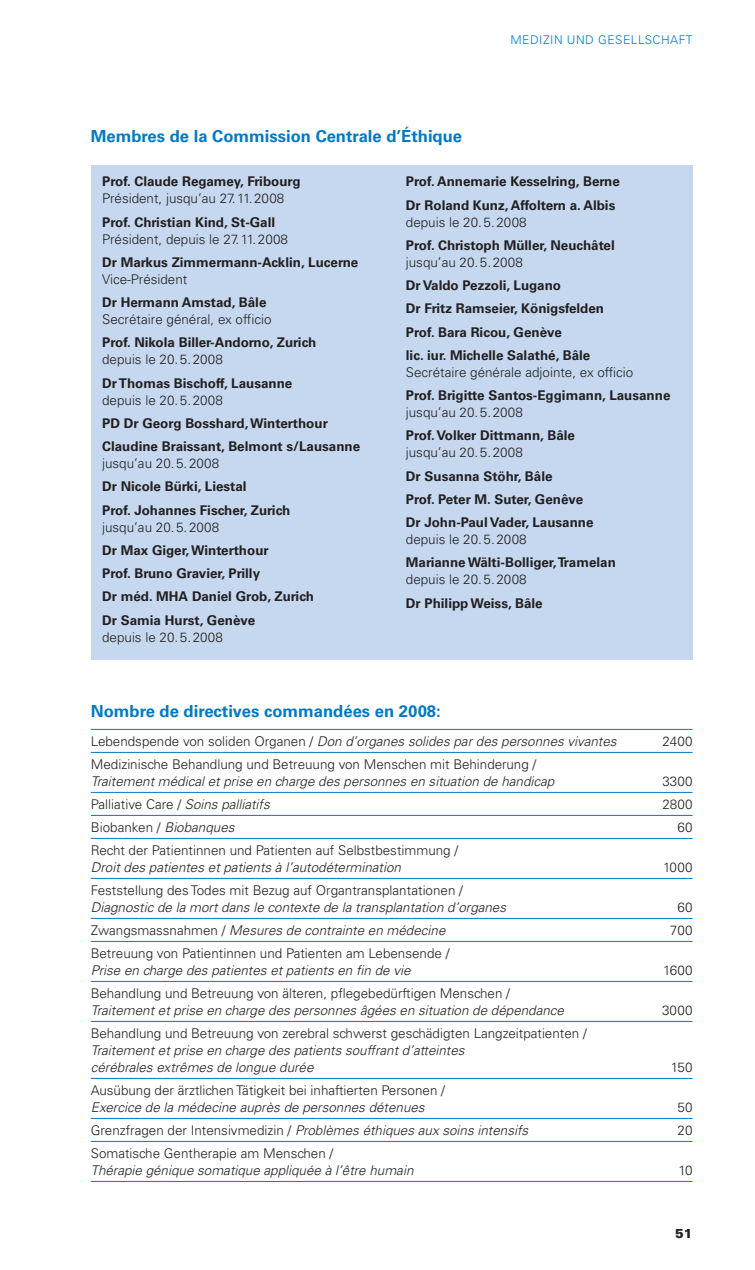
<style>
.page{position:relative;width:755px;height:1270px;background:#fff}
.page>*{position:absolute;margin:0;border:0;box-sizing:border-box;transform-origin:0 0}
.t1{font:700 16.6px "Univers";color:#0079c2}
.t2{font:300 13.4px "Univers";color:#231f20}
.t3{font:700 13.4px/23.2px "Univers";color:#231f20}
.t4{font:italic 300 13.4px/17px "Univers";color:#231f20}
.t5{font:900 13px "Univers";color:#231f20}
.t6{font:300 12px "Univers";letter-spacing:.04em;color:#0079c2}
.s1{font-style:normal}
.s2{font-style:italic}
</style>
<div class="page">
<div style="left:91px;top:165px;width:601px;height:494px;background:#c6d8ef"></div>
<hr style="left:91px;top:729px;width:601px;height:1px;background:#0079c2">
<hr style="left:91px;top:752px;width:601px;height:1px;background:#0079c2">
<hr style="left:91px;top:792px;width:601px;height:1px;background:#0079c2">
<hr style="left:91px;top:815px;width:601px;height:1px;background:#0079c2">
<hr style="left:91px;top:838px;width:601px;height:1px;background:#0079c2">
<hr style="left:91px;top:878px;width:601px;height:1px;background:#0079c2">
<hr style="left:91px;top:918px;width:601px;height:1px;background:#0079c2">
<hr style="left:91px;top:941px;width:601px;height:1px;background:#0079c2">
<hr style="left:91px;top:981px;width:601px;height:1px;background:#0079c2">
<hr style="left:91px;top:1021px;width:601px;height:1px;background:#0079c2">
<hr style="left:91px;top:1078px;width:601px;height:1px;background:#0079c2">
<hr style="left:91px;top:1118px;width:601px;height:1px;background:#0079c2">
<hr style="left:91px;top:1141px;width:601px;height:1px;background:#0079c2">
<hr style="left:91px;top:1181px;width:601px;height:1px;background:#0079c2">
<p class="t1" style="left:91px;top:126px;width:372px">Membres de la Commission Centrale d’Éthique</p>
<p class="t6" style="left:510px;top:32px;width:183px">MEDIZIN UND GESELLSCHAFT</p>
<p class="t3" style="left:102px;top:170px;width:200px">Prof. Claude Regamey, Fribourg</p>
<p class="t2" style="left:102px;top:191px;width:183px">Président, jusqu’au 27.11.2008</p>
<p class="t3" style="left:102px;top:210px;width:174px">Prof. Christian Kind, St-Gall</p>
<p class="t2" style="left:102px;top:231px;width:187px">Président, depuis le 27.11.2008</p>
<p class="t3" style="left:102px;top:251px;width:257px">Dr Markus Zimmermann-Acklin, Lucerne</p>
<p class="t2" style="left:102px;top:271px;width:87px">Vice-Président</p>
<p class="t3" style="left:102px;top:291px;width:166px">Dr Hermann Amstad, Bâle</p>
<p class="t2" style="left:102px;top:311px;width:171px">Secrétaire général, ex officio</p>
<p class="t3" style="left:102px;top:331px;width:215px">Prof. Nikola Biller-Andorno, Zurich</p>
<p class="t2" style="left:102px;top:352px;width:122px">depuis le 20.5.2008</p>
<p class="t3" style="left:102px;top:371px;width:192px">Dr Thomas Bischoff, Lausanne</p>
<p class="t2" style="left:102px;top:392px;width:122px">depuis le 20.5.2008</p>
<p class="t3" style="left:102px;top:412px;width:259px">PD Dr Georg Bosshard, Winterthour<br>Claudine Braissant, Belmont s/Lausanne</p>
<p class="t2" style="left:102px;top:455px;width:118px">jusqu’au 20.5.2008</p>
<p class="t3" style="left:102px;top:475px;width:189px">Dr Nicole Bürki, Liestal<br>Prof. Johannes Fischer, Zurich</p>
<p class="t2" style="left:102px;top:519px;width:118px">jusqu’au 20.5.2008</p>
<p class="t3" style="left:102px;top:539px;width:213px">Dr Max Giger, Winterthour<br>Prof. Bruno Gravier, Prilly<br>Dr méd. MHA Daniel Grob, Zurich<br>Dr Samia Hurst, Genève</p>
<p class="t2" style="left:102px;top:629px;width:122px">depuis le 20.5.2008</p>
<p class="t3" style="left:405px;top:170px;width:215px">Prof. Annemarie Kesselring, Berne<br>Dr Roland Kunz, Affoltern a. Albis</p>
<p class="t2" style="left:405px;top:214px;width:122px">depuis le 20.5.2008</p>
<p class="t3" style="left:405px;top:234px;width:210px">Prof. Christoph Müller, Neuchâtel</p>
<p class="t2" style="left:405px;top:254px;width:118px">jusqu’au 20.5.2008</p>
<p class="t3" style="left:405px;top:274px;width:200px">Dr Valdo Pezzoli, Lugano<br>Dr Fritz Ramseier, Königsfelden<br>Prof. Bara Ricou, Genève<br>lic. iur. Michelle Salathé, Bâle</p>
<p class="t2" style="left:405px;top:364px;width:229px">Secrétaire générale adjointe, ex officio</p>
<p class="t3" style="left:405px;top:384px;width:266px">Prof. Brigitte Santos-Eggimann, Lausanne</p>
<p class="t2" style="left:405px;top:404px;width:118px">jusqu’au 20.5.2008</p>
<p class="t3" style="left:405px;top:424px;width:170px">Prof. Volker Dittmann, Bâle</p>
<p class="t2" style="left:405px;top:445px;width:118px">jusqu’au 20.5.2008</p>
<p class="t3" style="left:405px;top:464px;width:189px">Dr Susanna Stöhr, Bâle<br>Prof. Peter M. Suter, Genêve<br>Dr John-Paul Vader, Lausanne</p>
<p class="t2" style="left:405px;top:531px;width:122px">depuis le 20.5.2008</p>
<p class="t3" style="left:405px;top:551px;width:211px">Marianne Wälti-Bolliger, Tramelan</p>
<p class="t2" style="left:405px;top:571px;width:122px">depuis le 20.5.2008</p>
<p class="t3" style="left:405px;top:591px;width:138px">Dr Philipp Weiss, Bâle</p>
<p class="t1" style="left:91px;top:701px;width:351px">Nombre de directives commandées en 2008:</p>
<p class="t4" style="left:91px;top:733px;width:527px"><span class="s1">Lebendspende von soliden Organen /</span> Don d’organes solides par des personnes vivantes</p>
<p class="t2" style="left:662px;top:733px;width:32px">2400</p>
<p class="t2" style="left:91px;top:756px;width:446px">Medizinische Behandlung und Betreuung von Menschen mit Behinderung /</p>
<p class="t4" style="left:91px;top:773px;width:464px">Traitement médical et prise en charge des personnes en situation de handicap</p>
<p class="t2" style="left:662px;top:773px;width:32px">3300</p>
<p class="t2" style="left:91px;top:796px;width:180px">Palliative Care / <span class="s2">Soins palliatifs</span></p>
<p class="t2" style="left:662px;top:796px;width:32px">2800</p>
<p class="t2" style="left:91px;top:819px;width:145px">Biobanken / <span class="s2">Biobanques</span></p>
<p class="t2" style="left:677px;top:819px;width:16px">60</p>
<p class="t2" style="left:91px;top:842px;width:368px">Recht der Patientinnen und Patienten auf Selbstbestimmung /</p>
<p class="t4" style="left:91px;top:859px;width:311px">Droit des patientes et patients à l’autodétermination</p>
<p class="t2" style="left:662px;top:859px;width:31px">1000</p>
<p class="t2" style="left:91px;top:882px;width:373px">Feststellung des Todes mit Bezug auf Organtransplantationen /</p>
<p class="t4" style="left:91px;top:899px;width:416px">Diagnostic de la mort dans le contexte de la transplantation d’organes</p>
<p class="t2" style="left:677px;top:899px;width:16px">60</p>
<p class="t4" style="left:91px;top:922px;width:356px"><span class="s1">Zwangsmassnahmen /</span> Mesures de contrainte en médecine</p>
<p class="t2" style="left:669px;top:922px;width:24px">700</p>
<p class="t2" style="left:91px;top:945px;width:360px">Betreuung von Patientinnen und Patienten am Lebensende /</p>
<p class="t4" style="left:91px;top:962px;width:321px">Prise en charge des patientes et patients en fin de vie</p>
<p class="t2" style="left:662px;top:962px;width:31px">1600</p>
<p class="t2" style="left:91px;top:985px;width:420px">Behandlung und Betreuung von älteren, pflegebedürftigen Menschen /</p>
<p class="t4" style="left:91px;top:1002px;width:474px">Traitement et prise en charge des personnes âgées en situation de dépendance</p>
<p class="t2" style="left:661px;top:1002px;width:32px">3000</p>
<p class="t2" style="left:91px;top:1025px;width:497px">Behandlung und Betreuung von zerebral schwerst geschädigten Langzeitpatienten /</p>
<p class="t4" style="left:91px;top:1042px;width:375px">Traitement et prise en charge des patients souffrant d’atteintes cérébrales extrêmes de longue durée</p>
<p class="t2" style="left:670px;top:1059px;width:23px">150</p>
<p class="t2" style="left:91px;top:1082px;width:355px">Ausübung der ärztlichen Tätigkeit bei inhaftierten Personen /</p>
<p class="t4" style="left:91px;top:1099px;width:335px">Exercice de la médecine auprès de personnes détenues</p>
<p class="t2" style="left:677px;top:1099px;width:16px">50</p>
<p class="t4" style="left:91px;top:1122px;width:438px"><span class="s1">Grenzfragen der Intensivmedizin /</span> Problèmes éthiques aux soins intensifs</p>
<p class="t2" style="left:677px;top:1122px;width:16px">20</p>
<p class="t2" style="left:91px;top:1145px;width:244px">Somatische Gentherapie am Menschen /</p>
<p class="t4" style="left:91px;top:1162px;width:324px">Thérapie génique somatique appliquée à l’être humain</p>
<p class="t2" style="left:678px;top:1162px;width:15px">10</p>
<p class="t5" style="left:674px;top:1225px;width:19px">51</p>
</div>
